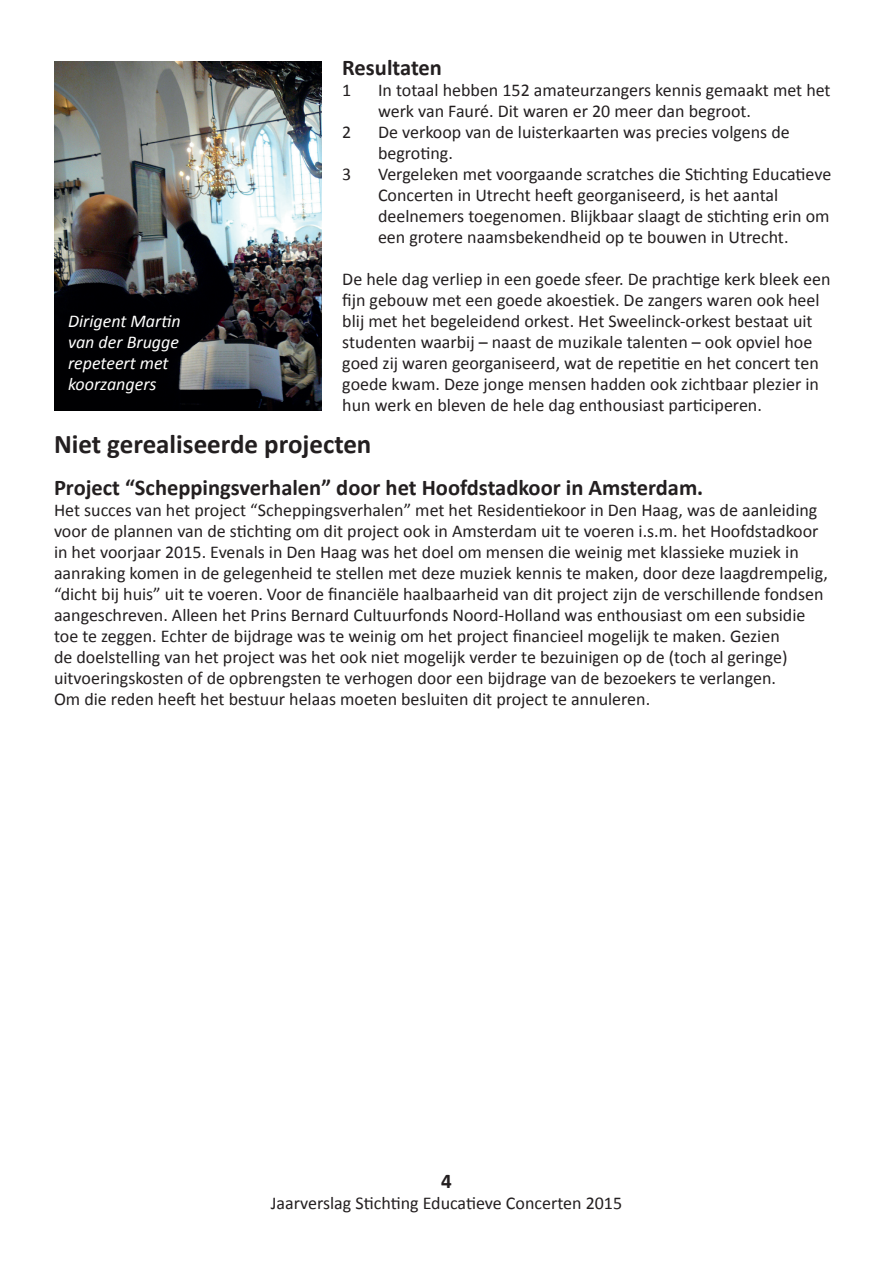
<style>
.page{position:relative;width:893px;height:1263px;background:#fff}
.page>*{position:absolute;margin:0;border:0;box-sizing:border-box;transform-origin:0 0}
.t1{font:700 27px "Calibri";color:#231f20}
.t2{font:700 22.5px "Calibri";color:#231f20}
.t3{font:700 21px "Calibri";color:#231f20}
.t4{font:18px/21px "Calibri";color:#231f20}
.t5{font:italic 18px/21px "Calibri";color:#fff}
</style>
<div class="page">
<img style="left:54px;top:62px;width:267px;height:348px">
<p class="t2" style="left:342px;top:54px;width:101px">Resultaten</p>
<p class="t4" style="left:342px;top:79px;width:11px">1</p>
<p class="t4" style="left:378px;top:79px;width:454px">In totaal hebben 152 amateurzangers kennis gemaakt met het werk van Fauré. Dit waren er 20 meer dan begroot.</p>
<p class="t4" style="left:342px;top:121px;width:11px">2</p>
<p class="t4" style="left:378px;top:121px;width:413px">De verkoop van de luisterkaarten was precies volgens de begroting.</p>
<p class="t4" style="left:342px;top:163px;width:11px">3</p>
<p class="t4" style="left:378px;top:163px;width:455px">Vergeleken met voorgaande scratches die Stichting Educatieve Concerten in Utrecht heeft georganiseerd, is het aantal deelnemers toegenomen. Blijkbaar slaagt de stichting erin om een grotere naamsbekendheid op te bouwen in Utrecht.</p>
<p class="t4" style="left:342px;top:268px;width:490px">De hele dag verliep in een goede sfeer. De prachtige kerk bleek een fijn gebouw met een goede akoestiek. De zangers waren ook heel blij met het begeleidend orkest. Het Sweelinck-orkest bestaat uit studenten waarbij – naast de muzikale talenten – ook opviel hoe goed zij waren georganiseerd, wat de repetitie en het concert ten goede kwam. Deze jonge mensen hadden ook zichtbaar plezier in hun werk en bleven de hele dag enthousiast participeren.</p>
<h1 class="t1" style="left:54px;top:427px;width:319px">Niet gerealiseerde projecten</h1>
<p class="t2" style="left:54px;top:474px;width:651px">Project “Scheppingsverhalen” door het Hoofdstadkoor in Amsterdam.</p>
<p class="t4" style="left:54px;top:499px;width:775px">Het succes van het project “Scheppingsverhalen” met het Residentiekoor in Den Haag, was de aanleiding voor de plannen van de stichting om dit project ook in Amsterdam uit te voeren i.s.m. het Hoofdstadkoor in het voorjaar 2015. Evenals in Den Haag was het doel om mensen die weinig met klassieke muziek in aanraking komen in de gelegenheid te stellen met deze muziek kennis te maken, door deze laagdrempelig, “dicht bij huis” uit te voeren. Voor de financiële haalbaarheid van dit project zijn de verschillende fondsen aangeschreven. Alleen het Prins Bernard Cultuurfonds Noord-Holland was enthousiast om een subsidie toe te zeggen. Echter de bijdrage was te weinig om het project financieel mogelijk te maken. Gezien<br>de doelstelling van het project was het ook niet mogelijk verder te bezuinigen op de (toch al geringe) uitvoeringskosten of de opbrengsten te verhogen door een bijdrage van de bezoekers te verlangen.<br>Om die reden heeft het bestuur helaas moeten besluiten dit project te annuleren.</p>
<p class="t5" style="left:68px;top:310px;width:114px">Dirigent Martin van der Brugge repeteert met koorzangers</p>
<p class="t3" style="left:441px;top:1168px;width:12px">4</p>
<p class="t4" style="left:271px;top:1192px;width:353px">Jaarverslag Stichting Educatieve Concerten 2015</p>
</div>
